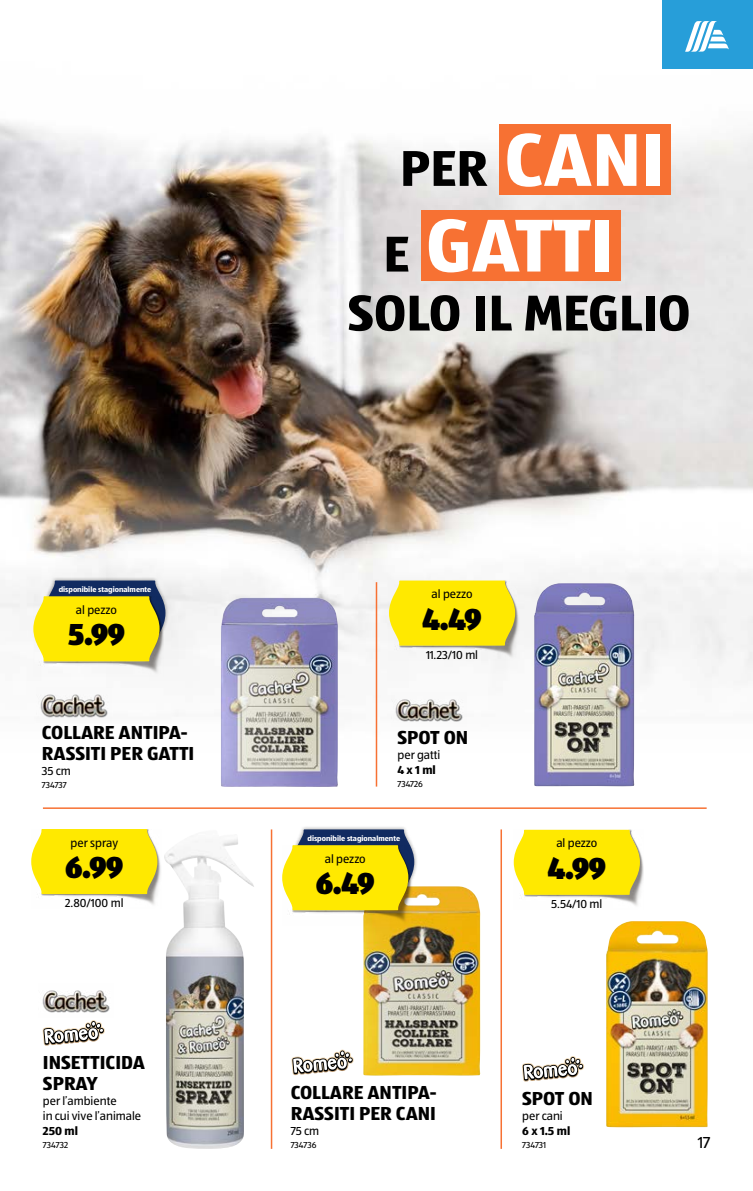
<style>
.page{position:relative;width:753px;height:1191px;background:#fff}
.page>*{position:absolute;margin:0;border:0;box-sizing:border-box;transform-origin:0 0}
.t1{font:700 77.4px "ALDISUEDOT";color:#fff}
.t2{font:700 52.2px "ALDISUEDOT";color:#000}
.t3{font:900 31.5px "ALDISUEDOT";letter-spacing:-.03em;color:#000;scale:.95 1}
.t4{font:700 19.5px/21px "ALDISUEDOT";color:#000}
.t5{font:16.5px "ALDISUEDOT";color:#000}
.t6{font:12px/15px "ALDISUEDOT";color:#000}
.t7{font:700 12px "ALDISUEDOT";color:#000}
.t8{font:9px "ALDISUEDOT";color:#000}
.t9{font:700 7.5px "ALDISUEDOT";color:#fff}
.s1{font-size:52.2px;color:#000}
</style>
<div class="page">
<img style="left:0;top:68px;width:753px;height:1081px">
<img style="left:606px;top:921px;width:101px;height:206px">
<img style="left:513px;top:829px;width:131px;height:80px">
<svg style="left:513px;top:829px;width:127px;height:66px;background:#fce814"></svg>
<svg style="left:522px;top:1056px;width:62px;height:25px"></svg>
<svg style="left:291px;top:1049px;width:63px;height:26px"></svg>
<svg style="left:43px;top:1020px;width:62px;height:25px"></svg>
<img style="left:389px;top:580px;width:130px;height:80px">
<svg style="left:389px;top:580px;width:126px;height:66px;background:#fbe712"></svg>
<img style="left:164px;top:829px;width:90px;height:319px">
<img style="left:31px;top:829px;width:130px;height:80px">
<svg style="left:31px;top:828px;width:126px;height:66px;background:#fde914"></svg>
<img style="left:363px;top:886px;width:117px;height:189px">
<img style="left:38px;top:983px;width:75px;height:34px">
<div style="left:289px;top:825px;width:129px;height:73px;background:#000;opacity:.4"></div>
<img style="left:282px;top:910px;width:130px;height:15px">
<svg style="left:282px;top:829px;width:132px;height:81px;background:#d0c527"></svg>
<div style="left:40px;top:576px;width:129px;height:74px;background:#000;opacity:.4"></div>
<img style="left:33px;top:661px;width:130px;height:15px">
<svg style="left:33px;top:580px;width:132px;height:81px;background:#cfc429"></svg>
<hr style="left:271px;top:829px;width:1px;height:319px;background:#f77133">
<hr style="left:500px;top:829px;width:2px;height:319px;background:#f77133">
<img style="left:534px;top:583px;width:100px;height:203px">
<img style="left:391px;top:692px;width:76px;height:34px">
<img style="left:221px;top:597px;width:117px;height:190px">
<img style="left:37px;top:688px;width:75px;height:34px">
<hr style="left:376px;top:582px;width:1px;height:204px;background:#f77133">
<hr style="left:43px;top:807px;width:663px;height:2px;background:#f77133">
<div style="left:499px;top:124px;width:172px;height:71px;background:#f77133"></div>
<div style="left:421px;top:210px;width:199px;height:71px;background:#f77133"></div>
<div style="left:662px;top:0;width:91px;height:68px;background:#279ed9"></div>
<svg style="left:685px;top:21px;width:44px;height:31px"></svg>
<h1 class="t1" style="left:400px;top:107px;width:266px"><span class="s1">PER</span> CANI</h1>
<h1 class="t1" style="left:383px;top:193px;width:232px"><span class="s1">E</span> GATTI</h1>
<h2 class="t2" style="left:348px;top:277px;width:344px">SOLO IL MEGLIO</h2>
<p class="t9" style="left:59px;top:584px;width:94px">disponibile stagionalmente</p>
<p class="t6" style="left:76px;top:602px;width:42px">al pezzo</p>
<h3 class="t3" style="left:68px;top:612px;width:62px">5.99</h3>
<h3 class="t4" style="left:42px;top:721px;width:154px">COLLARE ANTIPA-<br>RASSITI PER GATTI</h3>
<p class="t6" style="left:42px;top:763px;width:30px">35 cm</p>
<p class="t8" style="left:42px;top:778px;width:26px">734737</p>
<p class="t6" style="left:70px;top:834px;width:49px">per spray</p>
<h3 class="t3" style="left:65px;top:845px;width:63px">6.99</h3>
<p class="t6" style="left:65px;top:895px;width:60px">2.80/100 ml</p>
<h3 class="t4" style="left:43px;top:1051px;width:104px">INSETTICIDA<br>SPRAY</h3>
<p class="t6" style="left:43px;top:1093px;width:100px">per l’ambiente<br>in cui vive l’animale</p>
<p class="t7" style="left:43px;top:1123px;width:37px">250 ml</p>
<p class="t8" style="left:43px;top:1139px;width:27px">734732</p>
<p class="t6" style="left:431px;top:586px;width:42px">al pezzo</p>
<h3 class="t3" style="left:422px;top:597px;width:64px">4.49</h3>
<p class="t6" style="left:426px;top:647px;width:54px">11.23/10 ml</p>
<h3 class="t4" style="left:397px;top:726px;width:72px">SPOT ON</h3>
<p class="t6" style="left:397px;top:746px;width:44px">per gatti</p>
<p class="t7" style="left:397px;top:761px;width:40px">4 x 1 ml</p>
<p class="t8" style="left:397px;top:777px;width:27px">734726</p>
<p class="t9" style="left:307px;top:833px;width:94px">disponibile stagionalmente</p>
<p class="t6" style="left:325px;top:851px;width:42px">al pezzo</p>
<h3 class="t3" style="left:316px;top:861px;width:64px">6.49</h3>
<p class="t6" style="left:556px;top:835px;width:42px">al pezzo</p>
<h3 class="t3" style="left:547px;top:846px;width:63px">4.99</h3>
<p class="t6" style="left:551px;top:896px;width:53px">5.54/10 ml</p>
<h3 class="t4" style="left:291px;top:1081px;width:148px">COLLARE ANTIPA-<br>RASSITI PER CANI</h3>
<p class="t6" style="left:291px;top:1123px;width:30px">75 cm</p>
<p class="t8" style="left:291px;top:1139px;width:27px">734736</p>
<h3 class="t4" style="left:522px;top:1087px;width:72px">SPOT ON</h3>
<p class="t6" style="left:522px;top:1108px;width:42px">per cani</p>
<p class="t7" style="left:522px;top:1123px;width:50px">6 x 1.5 ml</p>
<p class="t8" style="left:522px;top:1139px;width:26px">734731</p>
<h3 class="t5" style="left:697px;top:1132px;width:14px">17</h3>
</div>
